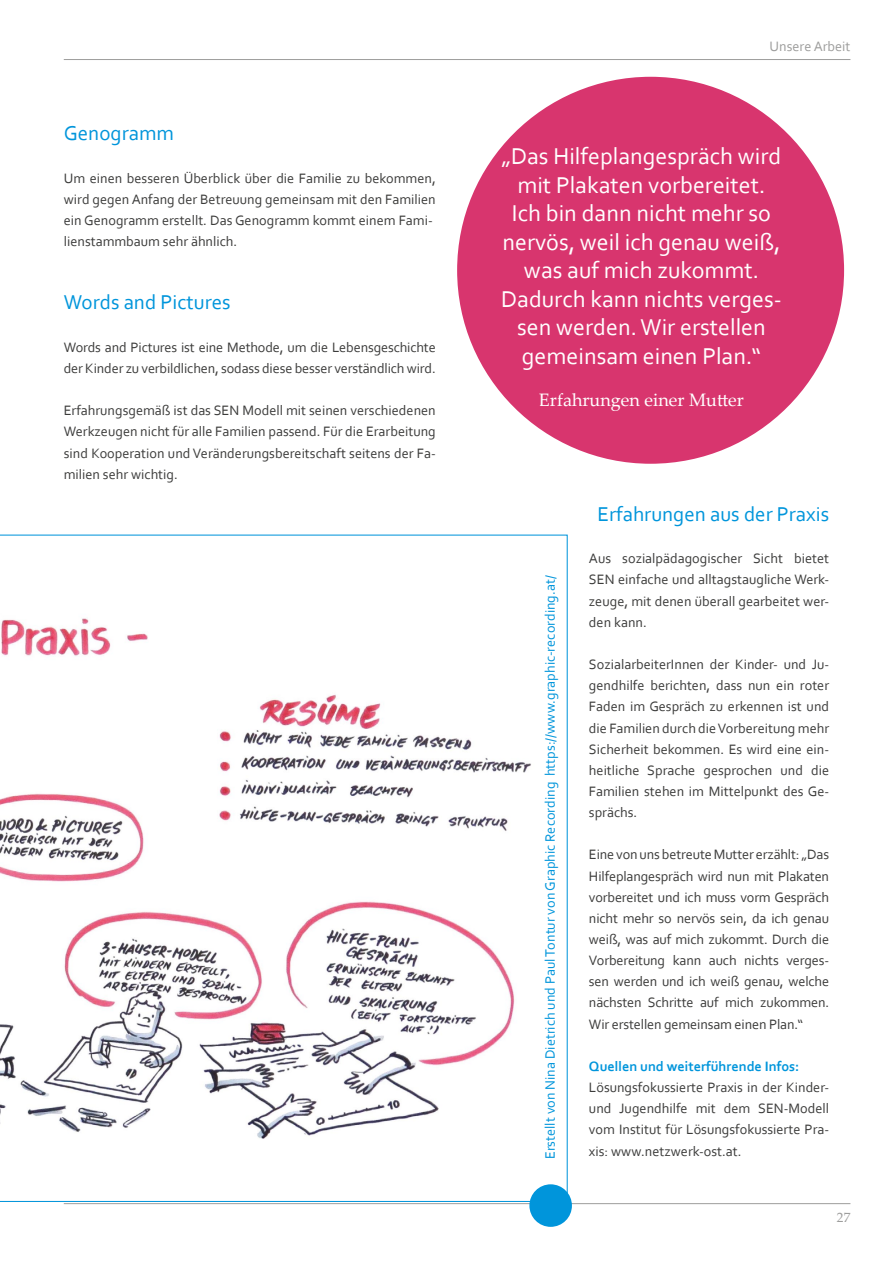
<style>
.page{position:relative;width:893px;height:1263px;background:#fff}
.page>*{position:absolute;margin:0;border:0;box-sizing:border-box;transform-origin:0 0}
.Bubble{font:24px/28.5px "Corbel";color:#fff;text-align:center}
.Zwischentitel{font:21px "Corbel";color:#0095db}
.Bubble_Name{font:18px "Palatino Linotype";color:#fff}
.Fliesstext{font:14.25px/21.1px "Corbel";color:#3c3c3b;text-align:justify}
.Autor{font:14.25px "Corbel";color:#0095db}
.Fliesstext-2{font:700 14.25px "Corbel";color:#0095db}
.t1{font:14.25px "Corbel";color:#9d9d9c}
.t2{font:13.5px "Palatino Linotype";color:#9d9d9c}
</style>
<div class="page">
<hr style="left:64px;top:1203px;width:786px;height:1px;background:#9d9d9c">
<hr style="left:64px;top:59px;width:786px;height:1px;background:#9d9d9c">
<div style="left:457px;top:77px;width:387px;height:387px;background:#d8356e;border-radius:50%"></div>
<svg style="left:0;top:535px;width:568px;height:667px"></svg>
<div style="left:529px;top:1184px;width:43px;height:43px;background:#0095db;border-radius:50%"></div>
<p class="Zwischentitel" style="left:64px;top:120px;width:112px">Genogramm</p>
<p class="Fliesstext" style="left:64px;top:167px;width:374px;text-align:left">Um einen besseren Überblick über die Familie zu bekommen, wird gegen Anfang der Betreuung gemeinsam mit den Familien ein Genogramm erstellt. Das Genogramm kommt einem Fami&shy;lienstammbaum sehr ähnlich.</p>
<p class="Zwischentitel" style="left:64px;top:289px;width:168px">Words and Pictures</p>
<p class="Fliesstext" style="left:64px;top:336px;width:374px">Words and Pictures ist eine Methode, um die Lebensgeschichte der Kinder zu verbildlichen, sodass diese besser verständlich wird.</p>
<p class="Fliesstext" style="left:64px;top:400px;width:374px">Erfahrungsgemäß ist das SEN Modell mit seinen verschiedenen Werkzeugen nicht für alle Familien passend. Für die Erarbeitung sind Kooperation und Veränderungsbereitschaft seitens der Fa&shy;milien sehr wichtig.</p>
<p class="t1" style="left:770px;top:37px;width:82px">Unsere Arbeit</p>
<p class="Bubble" style="left:501px;top:141px;width:281px">„Das Hilfeplangespräch wird mit Plakaten vorbereitet.</p>
<p class="Bubble" style="left:502px;top:198px;width:279px">Ich bin dann nicht mehr so nervös, weil ich genau weiß, was auf mich zukommt.</p>
<p class="Bubble" style="left:501px;top:284px;width:282px">Dadurch kann nichts verges&shy;sen werden. Wir erstellen gemeinsam einen Plan.“</p>
<p class="Bubble_Name" style="left:539px;top:387px;width:207px">Erfahrungen einer Mutter</p>
<p class="Autor" style="left:541px;top:1159px;width:585px;rotate:-90deg">Erstellt von Nina Dietrich und Paul Tontur von Graphic Recording https://www.graphic-recording.at/</p>
<p class="Zwischentitel" style="left:597px;top:501px;width:233px">Erfahrungen aus der Praxis</p>
<p class="Fliesstext" style="left:589px;top:548px;width:242px">Aus sozialpädagogischer Sicht bietet SEN einfache und alltagstaugliche Werk&shy;zeuge, mit denen überall gearbeitet wer&shy;den kann.</p>
<p class="Fliesstext" style="left:589px;top:653px;width:242px">SozialarbeiterInnen der Kinder- und Ju&shy;gendhilfe berichten, dass nun ein roter Faden im Gespräch zu erkennen ist und die Familien durch die Vorbereitung mehr Sicherheit bekommen. Es wird eine ein&shy;heitliche Sprache gesprochen und die Familien stehen im Mittelpunkt des Ge&shy;sprächs.</p>
<p class="Fliesstext" style="left:589px;top:844px;width:242px">Eine von uns betreute Mutter erzählt: „Das Hilfeplangespräch wird nun mit Plakaten vorbereitet und ich muss vorm Gespräch nicht mehr so nervös sein, da ich genau weiß, was auf mich zukommt. Durch die Vorbereitung kann auch nichts verges&shy;sen werden und ich weiß genau, welche nächsten Schritte auf mich zukommen.<br>Wir erstellen gemeinsam einen Plan.“</p>
<p class="Fliesstext-2" style="left:589px;top:1057px;width:212px">Quellen und weiterführende Infos:</p>
<p class="Fliesstext" style="left:589px;top:1076px;width:242px">Lösungsfokussierte Praxis in der Kinder&shy;und Jugendhilfe mit dem SEN-Modell vom Institut für Lösungsfokussierte Pra-</p>
<p class="Fliesstext" style="left:589px;top:1140px;width:154px">xis: www.netzwerk-ost.at.</p>
<p class="t2" style="left:837px;top:1208px;width:15px">27</p>
</div>
